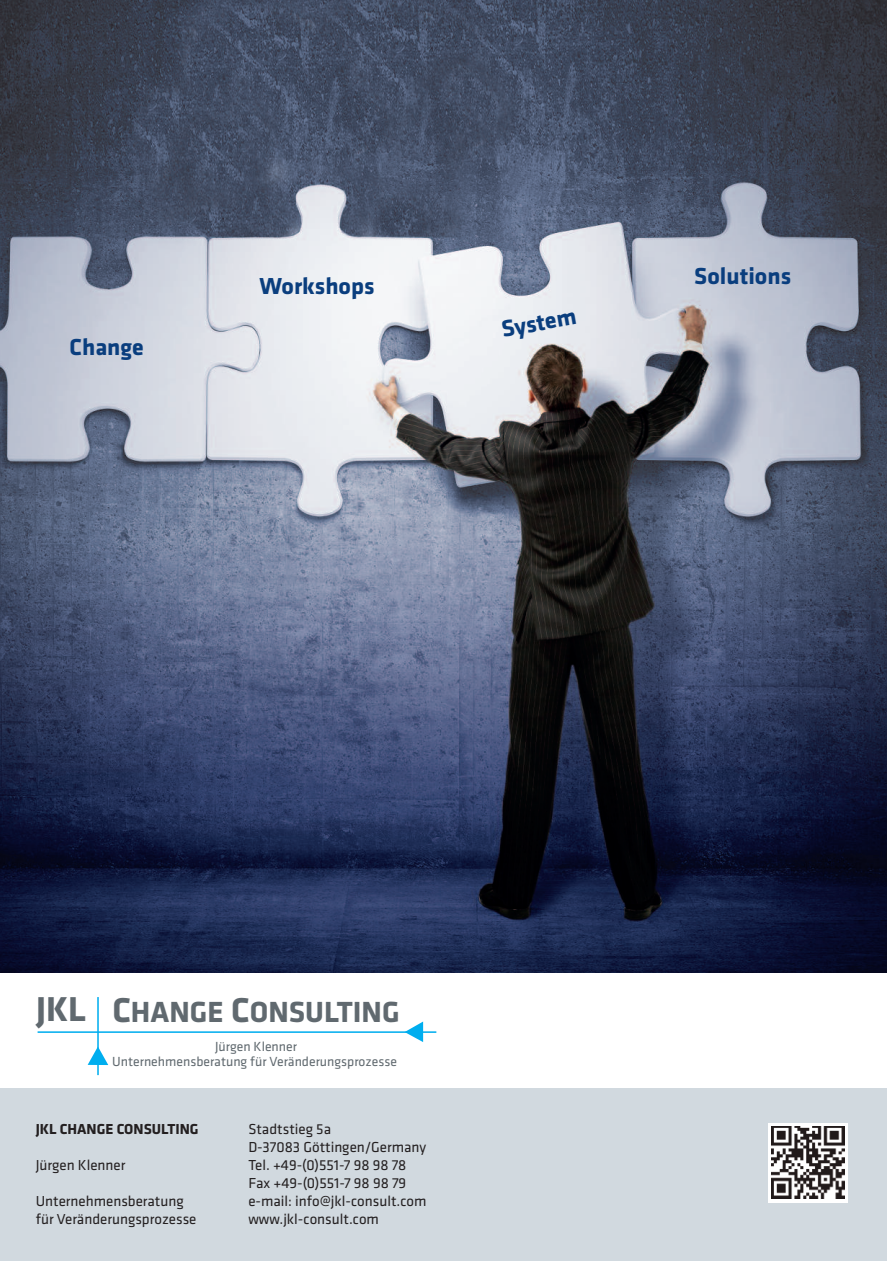
<style>
.page{position:relative;width:887px;height:1261px;background:#fff}
.page>*{position:absolute;margin:0;border:0;box-sizing:border-box;transform-origin:0 0}
.t1{font:700 30.15px "Klavika";color:#60696f}
.t2{font:700 24px "Klavika";color:#0a3e7e}
.t3{font:15px/18px "Klavika";color:#231f20}
.t4{font:700 15px "Klavika";color:#231f20}
.t5{font:13.65px/14.5px "Klavika";color:#60696f;text-align:center}
.s1{font-size:35.85px}
</style>
<div class="page">
<div style="left:0;top:1088px;width:887px;height:173px;background:#d1d9df"></div>
<svg style="left:406px;top:1021px;width:17px;height:21px"></svg>
<svg style="left:88px;top:1048px;width:20px;height:17px"></svg>
<hr style="left:38px;top:1031px;width:398px;height:2px;background:#00aeef">
<hr style="left:97px;top:997px;width:2px;height:78px;background:#00aeef">
<svg style="left:768px;top:1123px;width:80px;height:79px"></svg>
<img style="left:772px;top:1126px;width:72px;height:73px">
<img style="left:0;top:0;width:887px;height:973px">
<h2 class="t2" style="left:70px;top:339px;width:76px">Change</h2>
<h2 class="t2" style="left:259px;top:278px;width:117px">Workshops</h2>
<h2 class="t2" style="left:500px;top:321px;width:77px;rotate:-10deg">System</h2>
<h2 class="t2" style="left:694px;top:268px;width:98px">Solutions</h2>
<h1 class="t1" style="left:36px;top:1002px;width:365px"><span class="s1">JKL C</span>HANGE <span class="s1">C</span>ONSULTING</h1>
<p class="t5" style="left:112px;top:1041px;width:286px">Jürgen Klenner<br>Unternehmensberatung für Veränderungsprozesse</p>
<p class="t4" style="left:36px;top:1124px;width:164px">JKL CHANGE CONSULTING</p>
<p class="t3" style="left:36px;top:1157px;width:91px">Jürgen Klenner</p>
<p class="t3" style="left:36px;top:1193px;width:162px">Unternehmensberatung für Veränderungsprozesse</p>
<p class="t3" style="left:248px;top:1121px;width:180px">Stadtstieg 5a<br>D-37083 Göttingen/Germany<br>Tel. +49-(0)551-7 98 98 78<br>Fax +49-(0)551-7 98 98 79 e-mail: info@jkl-consult.com www.jkl-consult.com</p>
</div>
